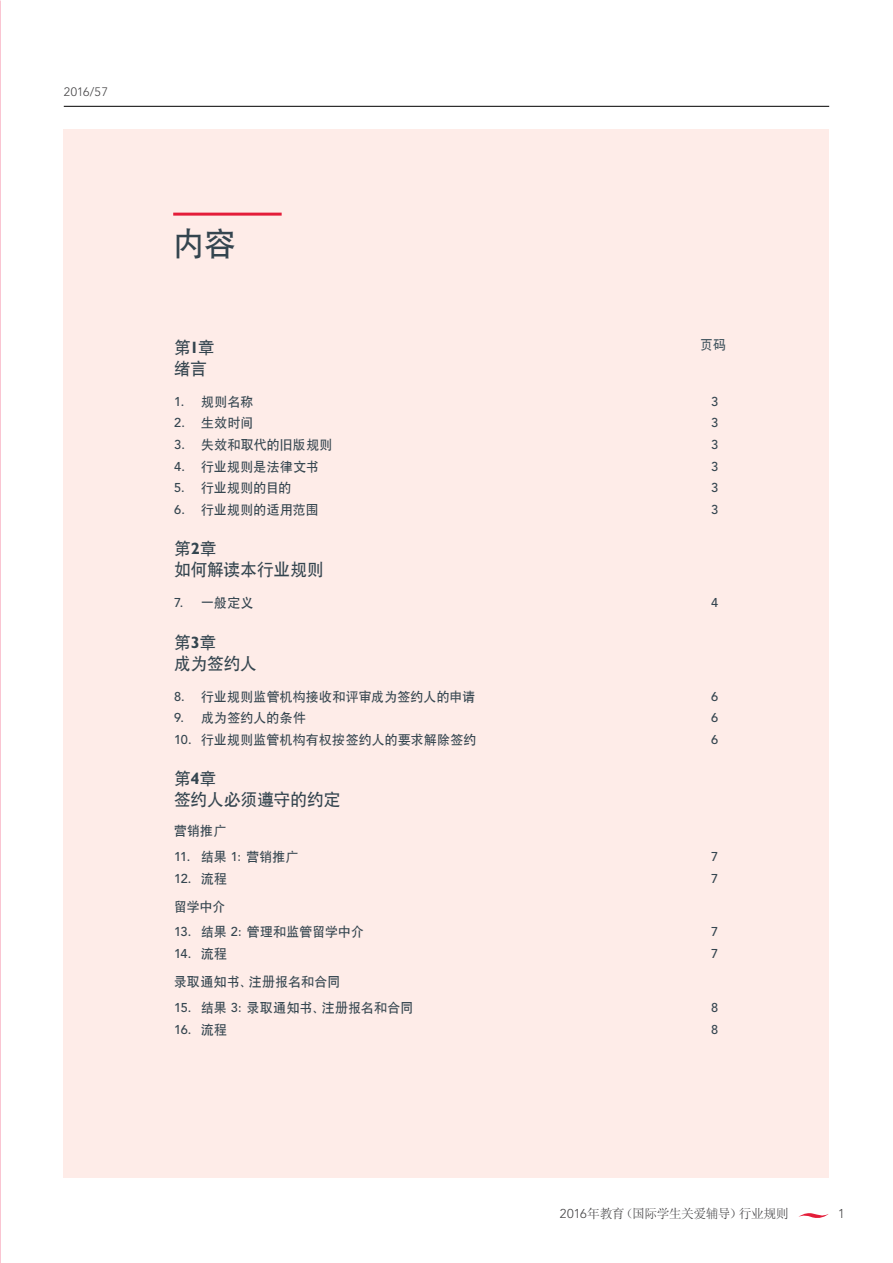
<style>
.page{position:relative;width:893px;height:1263px;background:#fff}
.page>*{position:absolute;margin:0;border:0;box-sizing:border-box;transform-origin:0 0}
.t1{font:31.5px "SIL Hei Med Jian";color:#34454f}
.t2{font:16.5px/21px "SIL Hei Med Jian";letter-spacing:.005em;color:#34454f}
.t3{font:12.75px "SIL Hei Med Jian";letter-spacing:.03em;color:#34454f}
.t4{font:500 12.75px "Avenir";color:#34454f}
.t5{font:12.75px "Sim Sun";letter-spacing:-.035em;color:#414042}
.t6{font:12.75px "SIL Hei Med Jian";color:#465862}
.t7{font:300 12.75px "Avenir LT Pro";color:#414042}
.t8{font:300 12.15px "Avenir LT Pro";letter-spacing:.035em;color:#414042}
.s1{font-family:"Gill Sans Maori";font-weight:700}
.s2{font-family:"Avenir";font-weight:500}
.s3{font-family:"SIL Hei Med Jian";font-weight:400}
.s4{font-family:"Avenir LT Pro";font-weight:300}
</style>
<div class="page">
<hr style="left:64px;top:106px;width:765px;height:1px;background:#000">
<div style="left:64px;top:130px;width:765px;height:1048px;background:#feece8"></div>
<svg style="left:798px;top:1213px;width:31px;height:5px"></svg>
<hr style="left:173px;top:213px;width:109px;height:3px;background:#e41d39">
<p class="t8" style="left:64px;top:85px;width:46px">2016/57</p>
<h1 class="t1" style="left:173px;top:222px;width:64px">内容</h1>
<p class="t2" style="left:174px;top:335px;width:42px">第<span class="s1">1</span>章绪言</p>
<p class="t3" style="left:174px;top:393px;width:81px"><span class="s2">1.</span> 规则名称</p>
<p class="t4" style="left:711px;top:394px;width:9px">3</p>
<p class="t3" style="left:174px;top:415px;width:81px"><span class="s2">2.</span> 生效时间</p>
<p class="t4" style="left:711px;top:416px;width:9px">3</p>
<p class="t3" style="left:174px;top:436px;width:160px"><span class="s2">3.</span> 失效和取代的旧版规则</p>
<p class="t4" style="left:711px;top:437px;width:9px">3</p>
<p class="t3" style="left:174px;top:458px;width:146px"><span class="s2">4.</span> 行业规则是法律文书</p>
<p class="t4" style="left:711px;top:459px;width:9px">3</p>
<p class="t3" style="left:174px;top:480px;width:119px"><span class="s2">5.</span> 行业规则的目的</p>
<p class="t4" style="left:711px;top:481px;width:9px">3</p>
<p class="t3" style="left:174px;top:501px;width:146px"><span class="s2">6.</span> 行业规则的适用范围</p>
<p class="t4" style="left:711px;top:502px;width:9px">3</p>
<p class="t2" style="left:174px;top:537px;width:151px">第<span class="s1">2</span>章<br>如何解读本行业规则</p>
<p class="t3" style="left:174px;top:595px;width:81px"><span class="s2">7.</span> 一般定义</p>
<p class="t4" style="left:711px;top:596px;width:9px">4</p>
<p class="t2" style="left:174px;top:630px;width:84px">第<span class="s1">3</span>章<br>成为签约人</p>
<p class="t3" style="left:174px;top:688px;width:303px"><span class="s2">8.</span> 行业规则监管机构接收和评审成为签约人的申请</p>
<p class="t4" style="left:711px;top:689px;width:9px">6</p>
<p class="t3" style="left:174px;top:710px;width:133px"><span class="s2">9.</span> 成为签约人的条件</p>
<p class="t4" style="left:711px;top:711px;width:9px">6</p>
<p class="t3" style="left:174px;top:731px;width:304px"><span class="s2">10.</span> 行业规则监管机构有权按签约人的要求解除签约</p>
<p class="t4" style="left:711px;top:732px;width:9px">6</p>
<p class="t2" style="left:174px;top:767px;width:168px">第<span class="s1">4</span>章<br>签约人必须遵守的约定</p>
<p class="t3" style="left:174px;top:822px;width:54px">营销推广</p>
<p class="t3" style="left:174px;top:848px;width:126px"><span class="s2">11.</span> 结果 <span class="s2">1</span>：营销推广</p>
<p class="t4" style="left:711px;top:849px;width:9px">7</p>
<p class="t4" style="left:174px;top:871px;width:54px">12. <span class="s3">流程</span></p>
<p class="t4" style="left:711px;top:871px;width:9px">7</p>
<p class="t3" style="left:174px;top:898px;width:53px">留学中介</p>
<p class="t3" style="left:174px;top:924px;width:191px"><span class="s2">13.</span> 结果 <span class="s2">2</span>：管理和监管留学中介</p>
<p class="t4" style="left:711px;top:925px;width:9px">7</p>
<p class="t4" style="left:174px;top:946px;width:54px">14. <span class="s3">流程</span></p>
<p class="t4" style="left:711px;top:946px;width:9px">7</p>
<p class="t3" style="left:174px;top:973px;width:168px">录取通知书、注册报名和合同</p>
<p class="t3" style="left:174px;top:999px;width:241px"><span class="s2">15.</span> 结果 <span class="s2">3</span>：录取通知书、注册报名和合同</p>
<p class="t4" style="left:711px;top:1000px;width:9px">8</p>
<p class="t4" style="left:174px;top:1022px;width:54px">16. <span class="s3">流程</span></p>
<p class="t4" style="left:711px;top:1022px;width:9px">8</p>
<p class="t6" style="left:700px;top:337px;width:27px">页码</p>
<p class="t5" style="left:560px;top:1207px;width:230px"><span class="s4">2016</span>年教育（国际学生关爱辅导）行业规则</p>
<p class="t7" style="left:838px;top:1206px;width:8px">1</p>
</div>
